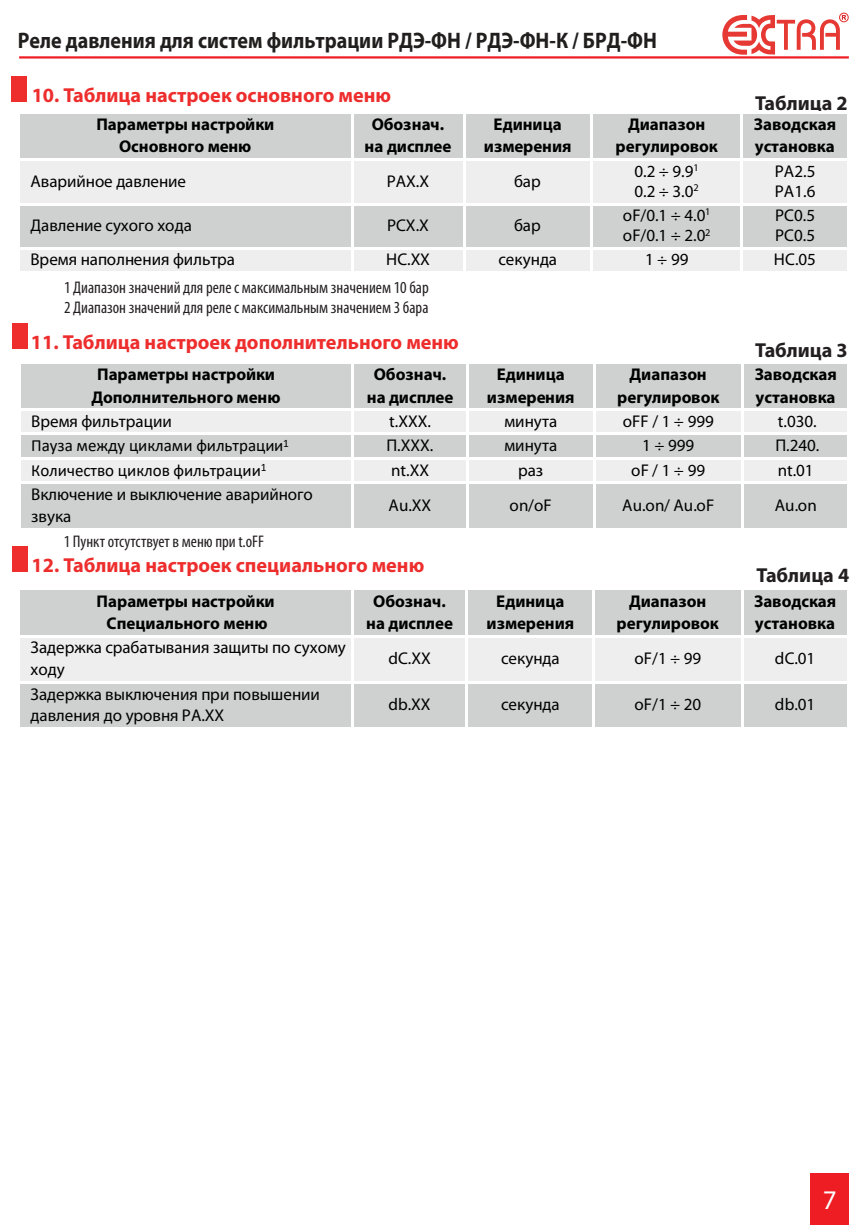
<style>
.page{position:relative;width:868px;height:1225px;background:#fff}
.page>*{position:absolute;margin:0;border:0;box-sizing:border-box;transform-origin:0 0}
.t1{font:27px "Myriad Pro";color:#fff}
.t2{font:700 22.5px "Myriad Pro";color:#211e1e;scale:.89 1}
.t3{font:700 20.25px "Myriad Pro";color:#ee2d2d}
.t4{font:700 20.25px "Myriad Pro";color:#231f20}
.t5{font:17.1px/21.8px "Myriad Pro";color:#000001}
.t6{font:700 17.1px/22.5px "Myriad Pro";letter-spacing:-.005em;color:#000001;text-align:center}
.t7{font:17.1px "Calibri";color:#000001}
.t8{font:condensed 16.88px/20.2px "Myriad Pro";color:#231f20}
</style>
<div class="page">
<div style="left:12px;top:546px;width:16px;height:26px;background:#ee2d2d"></div>
<div style="left:20px;top:590px;width:331px;height:45px;background:#cfd1d0"></div>
<div style="left:353px;top:590px;width:112px;height:45px;background:#cfd1d0"></div>
<div style="left:467px;top:590px;width:125px;height:45px;background:#cfd1d0"></div>
<div style="left:594px;top:590px;width:146px;height:45px;background:#cfd1d0"></div>
<div style="left:743px;top:590px;width:104px;height:45px;background:#cfd1d0"></div>
<div style="left:20px;top:637px;width:331px;height:44px;background:#edeeed"></div>
<div style="left:353px;top:637px;width:112px;height:44px;background:#edeeed"></div>
<div style="left:467px;top:637px;width:125px;height:44px;background:#edeeed"></div>
<div style="left:594px;top:637px;width:146px;height:44px;background:#edeeed"></div>
<div style="left:743px;top:637px;width:104px;height:44px;background:#edeeed"></div>
<div style="left:20px;top:683px;width:331px;height:44px;background:#cfd1d0"></div>
<div style="left:353px;top:683px;width:112px;height:44px;background:#cfd1d0"></div>
<div style="left:467px;top:683px;width:125px;height:44px;background:#cfd1d0"></div>
<div style="left:594px;top:683px;width:146px;height:44px;background:#cfd1d0"></div>
<div style="left:743px;top:683px;width:104px;height:44px;background:#cfd1d0"></div>
<div style="left:12px;top:323px;width:16px;height:26px;background:#ee2d2d"></div>
<div style="left:20px;top:363px;width:332px;height:46px;background:#cfd1d0"></div>
<div style="left:354px;top:363px;width:112px;height:46px;background:#cfd1d0"></div>
<div style="left:468px;top:363px;width:124px;height:46px;background:#cfd1d0"></div>
<div style="left:595px;top:363px;width:146px;height:46px;background:#cfd1d0"></div>
<div style="left:743px;top:363px;width:104px;height:46px;background:#cfd1d0"></div>
<div style="left:20px;top:411px;width:332px;height:22px;background:#edeeed"></div>
<div style="left:354px;top:411px;width:112px;height:22px;background:#edeeed"></div>
<div style="left:468px;top:411px;width:124px;height:22px;background:#edeeed"></div>
<div style="left:595px;top:411px;width:146px;height:22px;background:#edeeed"></div>
<div style="left:743px;top:411px;width:104px;height:22px;background:#edeeed"></div>
<div style="left:20px;top:435px;width:332px;height:22px;background:#cfd1d0"></div>
<div style="left:354px;top:435px;width:112px;height:22px;background:#cfd1d0"></div>
<div style="left:468px;top:435px;width:124px;height:22px;background:#cfd1d0"></div>
<div style="left:595px;top:435px;width:146px;height:22px;background:#cfd1d0"></div>
<div style="left:743px;top:435px;width:104px;height:22px;background:#cfd1d0"></div>
<div style="left:20px;top:459px;width:332px;height:23px;background:#edeeed"></div>
<div style="left:354px;top:459px;width:112px;height:23px;background:#edeeed"></div>
<div style="left:468px;top:459px;width:124px;height:23px;background:#edeeed"></div>
<div style="left:595px;top:459px;width:146px;height:23px;background:#edeeed"></div>
<div style="left:743px;top:459px;width:104px;height:23px;background:#edeeed"></div>
<div style="left:20px;top:484px;width:332px;height:44px;background:#cfd1d0"></div>
<div style="left:354px;top:484px;width:112px;height:44px;background:#cfd1d0"></div>
<div style="left:468px;top:484px;width:124px;height:44px;background:#cfd1d0"></div>
<div style="left:595px;top:484px;width:146px;height:44px;background:#cfd1d0"></div>
<div style="left:743px;top:484px;width:104px;height:44px;background:#cfd1d0"></div>
<div style="left:11px;top:76px;width:16px;height:26px;background:#ee2d2d"></div>
<div style="left:19px;top:113px;width:332px;height:45px;background:#cfd1d0"></div>
<div style="left:353px;top:113px;width:109px;height:45px;background:#cfd1d0"></div>
<div style="left:465px;top:113px;width:125px;height:45px;background:#cfd1d0"></div>
<div style="left:592px;top:113px;width:148px;height:45px;background:#cfd1d0"></div>
<div style="left:742px;top:113px;width:104px;height:45px;background:#cfd1d0"></div>
<div style="left:19px;top:161px;width:332px;height:42px;background:#edeeed"></div>
<div style="left:353px;top:161px;width:109px;height:42px;background:#edeeed"></div>
<div style="left:465px;top:161px;width:125px;height:42px;background:#edeeed"></div>
<div style="left:592px;top:161px;width:148px;height:42px;background:#edeeed"></div>
<div style="left:742px;top:161px;width:104px;height:42px;background:#edeeed"></div>
<div style="left:19px;top:205px;width:332px;height:42px;background:#cfd1d0"></div>
<div style="left:353px;top:205px;width:109px;height:42px;background:#cfd1d0"></div>
<div style="left:465px;top:205px;width:125px;height:42px;background:#cfd1d0"></div>
<div style="left:592px;top:205px;width:148px;height:42px;background:#cfd1d0"></div>
<div style="left:742px;top:205px;width:104px;height:42px;background:#cfd1d0"></div>
<div style="left:19px;top:249px;width:332px;height:23px;background:#edeeed"></div>
<div style="left:353px;top:249px;width:109px;height:23px;background:#edeeed"></div>
<div style="left:465px;top:249px;width:125px;height:23px;background:#edeeed"></div>
<div style="left:592px;top:249px;width:148px;height:23px;background:#edeeed"></div>
<div style="left:742px;top:249px;width:104px;height:23px;background:#edeeed"></div>
<hr style="left:19px;top:56px;width:829px;height:3px;background:#ee1d23">
<svg style="left:722px;top:13px;width:126px;height:42px"></svg>
<div style="left:810px;top:1174px;width:38px;height:51px;background:#ee1d23"></div>
<h2 class="t2" style="left:18px;top:26px;width:719px">Реле давления для систем фильтрации РДЭ-ФН / РДЭ-ФН-К / БРД-ФН</h2>
<p class="t3" style="left:32px;top:82px;width:361px">10. Таблица настроек основного меню</p>
<p class="t4" style="left:755px;top:90px;width:94px">Таблица 2</p>
<p class="t6" style="left:96px;top:112px;width:179px">Параметры настройки<br>Основного меню</p>
<p class="t6" style="left:364px;top:112px;width:88px">Обознач. на дисплее</p>
<p class="t6" style="left:483px;top:112px;width:89px">Единица измерения</p>
<p class="t6" style="left:615px;top:112px;width:104px">Диапазон регулировок</p>
<p class="t6" style="left:753px;top:112px;width:84px;text-align:left">Заводская установка</p>
<p class="t5" style="left:30px;top:170px;width:157px">Аварийное давление</p>
<p class="t5" style="left:387px;top:170px;width:44px">PAX.X</p>
<p class="t5" style="left:514px;top:170px;width:28px">бар</p>
<p class="t5" style="left:634px;top:160px;width:66px;line-height:20.5px">0.2 ÷ 9.9<sup>1<br></sup>0.2 ÷ 3.0<sup>2</sup></p>
<p class="t5" style="left:774px;top:160px;width:42px;line-height:20.5px">PA2.5<br>PA1.6</p>
<p class="t5" style="left:30px;top:214px;width:163px">Давление сухого хода</p>
<p class="t5" style="left:387px;top:214px;width:43px">PCX.X</p>
<p class="t5" style="left:514px;top:214px;width:28px">бар</p>
<p class="t5" style="left:623px;top:205px;width:89px;line-height:20.2px">oF/0.1 ÷ 4.0<sup>1 </sup>oF/0.1 ÷ 2.0<sup>2</sup></p>
<p class="t5" style="left:775px;top:205px;width:42px;line-height:20.2px">PC0.5<br>PC0.5</p>
<p class="t5" style="left:30px;top:248px;width:206px">Время наполнения фильтра</p>
<p class="t5" style="left:386px;top:248px;width:45px">HC.XX</p>
<p class="t5" style="left:498px;top:248px;width:60px">секунда</p>
<p class="t5" style="left:645px;top:248px;width:45px">1÷99</p>
<p class="t5" style="left:773px;top:248px;width:43px">HC.05</p>
<p class="t8" style="left:64px;top:277px;width:366px">1 Диапазон значений для реле с максимальным значением 10 бар<br>2 Диапазон значений для реле с максимальным значением 3 бара</p>
<p class="t3" style="left:31px;top:328px;width:429px">11. Таблица настроек дополнительного меню</p>
<p class="t4" style="left:755px;top:337px;width:94px">Таблица 3</p>
<p class="t6" style="left:91px;top:363px;width:190px">Параметры настройки<br>Дополнительного меню</p>
<p class="t6" style="left:366px;top:363px;width:88px">Обознач. на дисплее</p>
<p class="t6" style="left:487px;top:363px;width:89px">Единица измерения</p>
<p class="t6" style="left:617px;top:363px;width:104px">Диапазон регулировок</p>
<p class="t6" style="left:754px;top:363px;width:84px;text-align:left">Заводская установка</p>
<p class="t5" style="left:31px;top:410px;width:142px">Время фильтрации</p>
<p class="t5" style="left:389px;top:410px;width:43px">t.XXX.</p>
<p class="t5" style="left:504px;top:410px;width:54px">минута</p>
<p class="t5" style="left:622px;top:410px;width:92px">oFF/ 1÷ 999</p>
<p class="t5" style="left:777px;top:410px;width:40px">t.030.</p>
<p class="t7" style="left:31px;top:434px;width:259px">Пауза между циклами фильтрации<sup>1</sup></p>
<p class="t5" style="left:386px;top:434px;width:48px">П.ХХХ.</p>
<p class="t5" style="left:504px;top:434px;width:54px">минута</p>
<p class="t5" style="left:642px;top:434px;width:53px">1÷ 999</p>
<p class="t5" style="left:775px;top:434px;width:45px">П.240.</p>
<p class="t7" style="left:31px;top:458px;width:237px">Количество циклов фильтрации<sup>1</sup></p>
<p class="t5" style="left:391px;top:459px;width:40px">nt.XX</p>
<p class="t5" style="left:518px;top:459px;width:27px">раз</p>
<p class="t5" style="left:631px;top:459px;width:75px">oF/1÷99</p>
<p class="t5" style="left:777px;top:459px;width:38px">nt.01</p>
<p class="t5" style="left:31px;top:483px;width:283px">Включение и выключение аварийного звука</p>
<p class="t5" style="left:388px;top:494px;width:44px">Au.XX</p>
<p class="t5" style="left:509px;top:494px;width:44px">on/oF</p>
<p class="t5" style="left:622px;top:494px;width:93px">Au.on/ Au.oF</p>
<p class="t5" style="left:774px;top:494px;width:44px">Au.on</p>
<p class="t8" style="left:64px;top:531px;width:201px">1 Пункт отсутствует в меню при t.oFF</p>
<p class="t3" style="left:32px;top:552px;width:394px">12. Таблица настроек специального меню</p>
<p class="t4" style="left:756px;top:562px;width:94px">Таблица 4</p>
<p class="t6" style="left:96px;top:589px;width:179px">Параметры настройки<br>Специального меню</p>
<p class="t6" style="left:366px;top:589px;width:88px">Обознач. на дисплее</p>
<p class="t6" style="left:486px;top:589px;width:89px">Единица измерения</p>
<p class="t6" style="left:616px;top:589px;width:104px">Диапазон регулировок</p>
<p class="t6" style="left:754px;top:589px;width:84px;text-align:left">Заводская установка</p>
<p class="t5" style="left:31px;top:636px;width:316px">Задержка срабатывания защиты по сухому ходу</p>
<p class="t5" style="left:388px;top:647px;width:44px">dC.XX</p>
<p class="t5" style="left:501px;top:647px;width:60px">секунда</p>
<p class="t5" style="left:634px;top:647px;width:68px">oF/1 ÷ 99</p>
<p class="t5" style="left:774px;top:647px;width:42px">dC.01</p>
<p class="t5" style="left:31px;top:682px;width:291px">Задержка выключения при повышении давления до уровня PA.XX</p>
<p class="t5" style="left:388px;top:693px;width:44px">db.XX</p>
<p class="t5" style="left:501px;top:693px;width:60px">секунда</p>
<p class="t5" style="left:634px;top:693px;width:68px">oF/1 ÷ 20</p>
<p class="t5" style="left:774px;top:693px;width:42px">db.01</p>
<h1 class="t1" style="left:822px;top:1183px;width:15px">7</h1>
</div>
